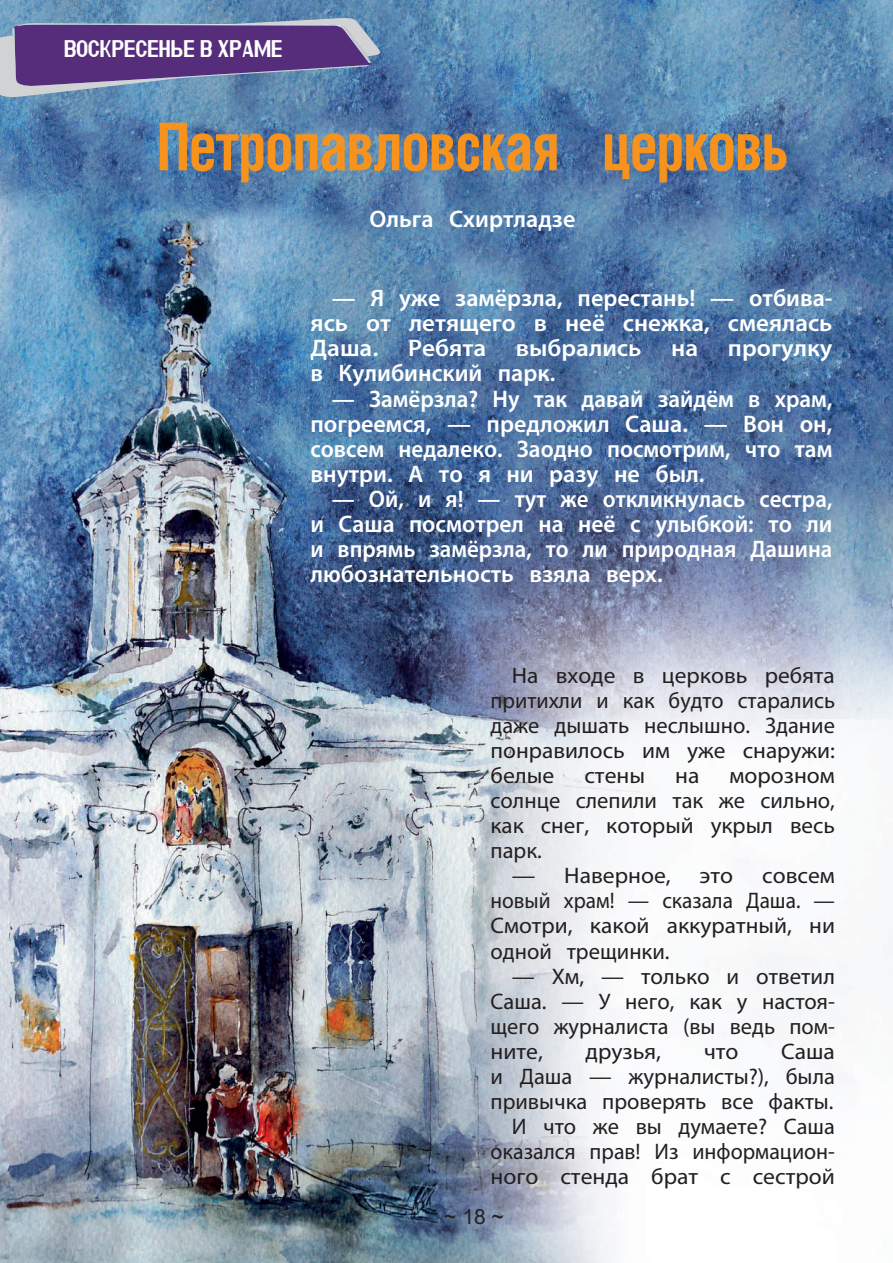
<style>
.page{position:relative;width:893px;height:1263px;background:#fff}
.page>*{position:absolute;margin:0;border:0;box-sizing:border-box;transform-origin:0 0}
.t1{font:700 66px "Helios Cond C";letter-spacing:-.02em;color:#f7931d;scale:.91 1}
.t2{font:600 24px/25px "Myriad Pro";color:#fff;text-align:justify;scale:.96 1}
.t3{font:600 24px/25px "Myriad Pro";color:#fff;text-align:justify}
.t4{font:24px "Azbuka Fixed";letter-spacing:.005em;color:#fff;scale:.85 1}
.t5{font:22.5px/25px "Myriad Pro";color:#231f20;text-align:justify;scale:1.05 1}
.t6{font:22.5px/25px "Myriad Pro";color:#231f20;text-align:justify;scale:1.04 1}
.t7{font:22.5px/25px "Myriad Pro";color:#231f20;text-align:justify}
.t8{font:21px "Arial";color:#231f20}
</style>
<div class="page">
<img style="left:0;top:0;width:893px;height:1263px">
<svg style="left:0;top:18px;width:380px;height:80px;background:#665d95"></svg>
<p class="t4" style="left:64px;top:35px;width:258px">Воскресенье в храме</p>
<h1 class="t1" style="left:157px;top:107px;width:697px">Петропавловская церковь</h1>
<p class="t3" style="left:370px;top:206px;width:207px">Ольга Схиртладзе</p>
<p class="t3" style="left:310px;top:285px;width:523px;text-indent:21px">— Я уже замёрзла, перестань! — отбива&shy;ясь от летящего в неё снежка, смеялась Даша. Ребята выбрались на прогулку в Кулибинский парк.</p>
<p class="t2" style="left:310px;top:385px;width:545px;text-indent:21px">— Замёрзла? Ну так давай зайдём в храм, погреемся, — предложил Саша. — Вон он, совсем недалеко. Заодно посмотрим, что там внутри. А то я ни разу не был.</p>
<p class="t2" style="left:310px;top:486px;width:545px;text-indent:21px">— Ой, и я! — тут же откликнулась сестра, и Саша посмотрел на неё с улыбкой: то ли и впрямь замёрзла, то ли природная Дашина любознательность взяла верх.</p>
<p class="t6" style="left:490px;top:662px;width:333px;text-indent:21px">На входе в церковь ребята притихли и как будто старались даже дышать неслышно. Здание понравилось им уже снаружи: белые</p>
<p class="t5" style="left:490px;top:762px;width:330px;text-indent:239px">морозном солнце слепили так же сильно, как снег, который укрыл весь парк.</p>
<p class="t5" style="left:512px;top:863px;width:153px">— Наверное,</p>
<p class="t5" style="left:700px;top:863px;width:34px">это</p>
<p class="t5" style="left:584px;top:762px;width:59px">стены</p>
<p class="t5" style="left:675px;top:762px;width:25px">на</p>
<p class="t5" style="left:490px;top:863px;width:330px;text-indent:272px">совсем новый храм! — сказала Даша. — Смотри, какой аккуратный, ни одной трещинки.</p>
<p class="t7" style="left:490px;top:963px;width:346px;text-indent:21px">— Хм, — только и ответил Саша. — У него, как у настоя&shy;щего журналиста (вы ведь пом&shy;ните,</p>
<p class="t5" style="left:490px;top:1038px;width:330px;text-align:right">Саша<br>и Даша — журналисты?), была привычка проверять все факты.<br>И что же вы думаете? Саша оказался прав! Из информацион&shy;ного стенда брат с сестрой</p>
<p class="t8" style="left:444px;top:1202px;width:61px">~ 18 ~</p>
<p class="t5" style="left:585px;top:1038px;width:74px">друзья,</p>
<p class="t5" style="left:704px;top:1038px;width:35px">что</p>
</div>
